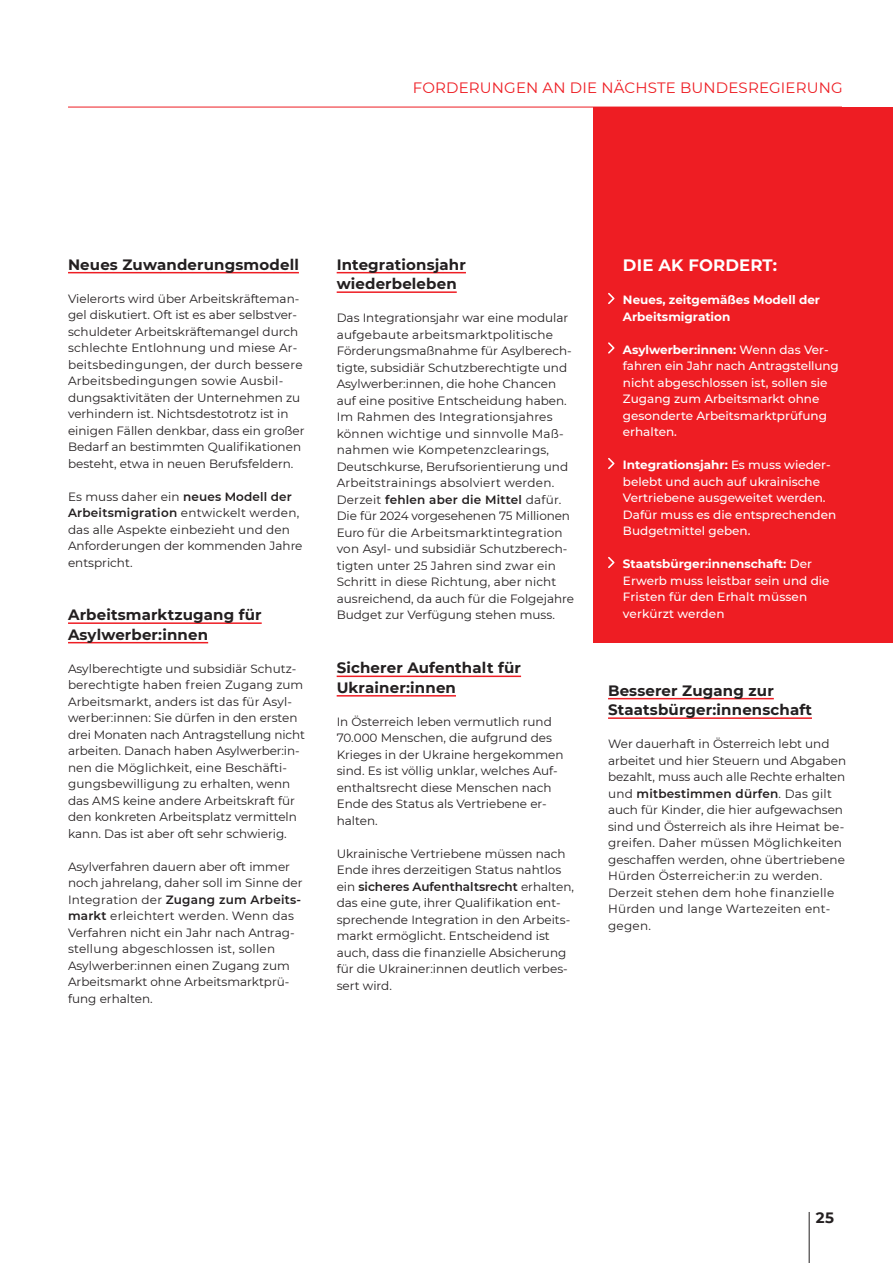
<style>
.page{position:relative;width:893px;height:1263px;background:#fff}
.page>*{position:absolute;margin:0;border:0;box-sizing:border-box;transform-origin:0 0}
.t1{font:700 16.5px "Montserrat";letter-spacing:.01em;color:#fff}
.t2{font:700 15px "Montserrat";letter-spacing:.01em;color:#231f20}
.t3{font:15px "Montserrat";letter-spacing:.01em;color:#ee1d23}
.t4{font:12px/16.5px "Montserrat";color:#231f20}
.t5{font:500 12px/16.5px "Montserrat";color:#fff}
.t6{font:700 12px/16.5px "Montserrat";color:#fff}
.s1{font-weight:600}
.s2{font-weight:700}
</style>
<div class="page">
<hr style="left:809px;top:1212px;width:1px;height:51px;background:#231f20">
<hr style="left:68px;top:107px;width:774px;height:1px;background:#ee1d23">
<div style="left:593px;top:107px;width:300px;height:535px;background:#ee1d23"></div>
<hr style="left:68px;top:272px;width:231px;height:1px;background:#ee1d23">
<hr style="left:337px;top:675px;width:184px;height:2px;background:#ee1d23">
<hr style="left:337px;top:695px;width:119px;height:1px;background:#ee1d23">
<hr style="left:608px;top:698px;width:166px;height:1px;background:#ee1d23">
<hr style="left:608px;top:717px;width:204px;height:2px;background:#ee1d23">
<hr style="left:337px;top:272px;width:129px;height:1px;background:#ee1d23">
<hr style="left:337px;top:291px;width:120px;height:2px;background:#ee1d23">
<hr style="left:68px;top:622px;width:194px;height:2px;background:#ee1d23">
<hr style="left:68px;top:642px;width:140px;height:1px;background:#ee1d23">
<svg style="left:608px;top:293px;width:6px;height:11px"></svg>
<svg style="left:608px;top:342px;width:6px;height:12px"></svg>
<svg style="left:608px;top:458px;width:6px;height:11px"></svg>
<svg style="left:608px;top:557px;width:6px;height:11px"></svg>
<p class="t3" style="left:413px;top:77px;width:431px">FORDERUNGEN AN DIE NÄCHSTE BUNDESREGIERUNG</p>
<p class="t2" style="left:68px;top:253px;width:232px">Neues Zuwanderungsmodell</p>
<p class="t4" style="left:68px;top:290px;width:238px">Vielerorts wird über Arbeitskräfteman&shy;gel diskutiert. Oft ist es aber selbstver&shy;schuldeter Arbeitskräftemangel durch schlechte Entlohnung und miese Ar&shy;beitsbedingungen, der durch bessere Arbeitsbedingungen sowie Ausbil&shy;dungsaktivitäten der Unternehmen zu verhindern ist. Nichtsdestotrotz ist in einigen Fällen denkbar, dass ein großer Bedarf an bestimmten Qualifikationen besteht, etwa in neuen Berufsfeldern.</p>
<p class="t4" style="left:68px;top:488px;width:236px">Es muss daher ein <span class="s1">neues Modell der<br>Arbeitsmigration</span> entwickelt werden, das alle Aspekte einbezieht und den<br>Anforderungen der kommenden Jahre entspricht.</p>
<p class="t2" style="left:337px;top:253px;width:131px">Integrationsjahr</p>
<p class="t2" style="left:337px;top:273px;width:122px">wiederbeleben</p>
<p class="t4" style="left:337px;top:309px;width:239px">Das Integrationsjahr war eine modular aufgebaute arbeitsmarktpolitische Förderungsmaßnahme für Asylberech&shy;tigte, subsidiär Schutzberechtigte und Asylwerber:innen, die hohe Chancen auf eine positive Entscheidung haben.<br>Im Rahmen des Integrationsjahres können wichtige und sinnvolle Maß&shy;nahmen wie Kompetenzclearings, Deutschkurse, Berufsorientierung und Arbeitstrainings absolviert werden.<br>Derzeit <span class="s1">fehlen aber die Mittel</span> dafür.<br>Die für 2024 vorgesehenen 75 Millionen Euro für die Arbeitsmarktintegration von Asyl- und subsidiär Schutzberech&shy;tigten unter 25 Jahren sind zwar ein Schritt in diese Richtung, aber nicht ausreichend, da auch für die Folgejahre</p>
<p class="t2" style="left:68px;top:604px;width:195px">Arbeitsmarktzugang für</p>
<p class="t4" style="left:337px;top:606px;width:220px">Budget zur Verfügung stehen muss.</p>
<p class="t2" style="left:68px;top:623px;width:142px">Asylwerber:innen</p>
<p class="t4" style="left:68px;top:660px;width:238px">Asylberechtigte und subsidiär Schutz&shy;berechtigte haben freien Zugang zum Arbeitsmarkt, anders ist das für Asyl&shy;werber:innen: Sie dürfen in den ersten drei Monaten nach Antragstellung nicht arbeiten. Danach haben Asylwerber:in&shy;nen die Möglichkeit, eine Beschäfti&shy;gungsbewilligung zu erhalten, wenn das AMS keine andere Arbeitskraft für den konkreten Arbeitsplatz vermitteln kann. Das ist aber oft sehr schwierig.</p>
<p class="t4" style="left:68px;top:858px;width:236px">Asylverfahren dauern aber oft immer noch jahrelang, daher soll im Sinne der Integration der <span class="s1">Zugang zum Arbeits&shy;markt</span> erleichtert werden. Wenn das Verfahren nicht ein Jahr nach Antrag&shy;stellung abgeschlossen ist, sollen</p>
<p class="t4" style="left:68px;top:957px;width:223px;text-align:justify">Asylwerber:innen einen Zugang zum Arbeitsmarkt ohne Arbeitsmarktprü&shy;fung erhalten.</p>
<p class="t2" style="left:337px;top:657px;width:186px">Sicherer Aufenthalt für</p>
<p class="t2" style="left:337px;top:677px;width:121px">Ukrainer:innen</p>
<p class="t4" style="left:337px;top:713px;width:228px">In Österreich leben vermutlich rund 70.000 Menschen, die aufgrund des Krieges in der Ukraine hergekommen sind. Es ist völlig unklar, welches Auf-</p>
<p class="t4" style="left:337px;top:779px;width:217px">enthaltsrecht diese Menschen nach<br>Ende des Status als Vertriebene er&shy;halten.</p>
<p class="t4" style="left:337px;top:845px;width:239px">Ukrainische Vertriebene müssen nach Ende ihres derzeitigen Status nahtlos ein <span class="s1">sicheres Aufenthaltsrecht</span> erhalten, das eine gute, ihrer Qualifikation ent&shy;sprechende Integration in den Arbeits&shy;markt ermöglicht. Entscheidend ist auch, dass die finanzielle Absicherung für die Ukrainer:innen deutlich verbes&shy;sert wird.</p>
<p class="t1" style="left:623px;top:253px;width:156px">DIE AK FORDERT:</p>
<p class="t6" style="left:623px;top:291px;width:199px">Neues, zeitgemäßes Modell der<br>Arbeitsmigration</p>
<p class="t5" style="left:623px;top:341px;width:217px"><span class="s2">Asylwerber:innen:</span> Wenn das Ver&shy;fahren ein Jahr nach Antragstellung nicht abgeschlossen ist, sollen sie<br>Zugang zum Arbeitsmarkt ohne gesonderte Arbeitsmarktprüfung erhalten.</p>
<p class="t5" style="left:623px;top:456px;width:215px"><span class="s2">Integrationsjahr:</span> Es muss wieder&shy;belebt und auch auf ukrainische<br>Vertriebene ausgeweitet werden.<br>Dafür muss es die entsprechenden<br>Budgetmittel geben.</p>
<p class="t5" style="left:623px;top:555px;width:208px"><span class="s2">Staatsbürger:innenschaft:</span> Der<br>Erwerb muss leistbar sein und die<br>Fristen für den Erhalt müssen verkürzt werden</p>
<p class="t2" style="left:608px;top:679px;width:167px">Besserer Zugang zur</p>
<p class="t2" style="left:608px;top:699px;width:205px">Staatsbürger:innenschaft</p>
<p class="t4" style="left:608px;top:735px;width:240px">Wer dauerhaft in Österreich lebt und arbeitet und hier Steuern und Abgaben bezahlt, muss auch alle Rechte erhalten und <span class="s1">mitbestimmen dürfen</span>. Das gilt auch für Kinder, die hier aufgewachsen sind und Österreich als ihre Heimat be&shy;greifen. Daher müssen Möglichkeiten geschaffen werden, ohne übertriebene Hürden Österreicher:in zu werden.<br>Derzeit stehen dem hohe finanzielle Hürden und lange Wartezeiten ent&shy;gegen.</p>
<p class="t2" style="left:816px;top:1207px;width:20px">25</p>
</div>
